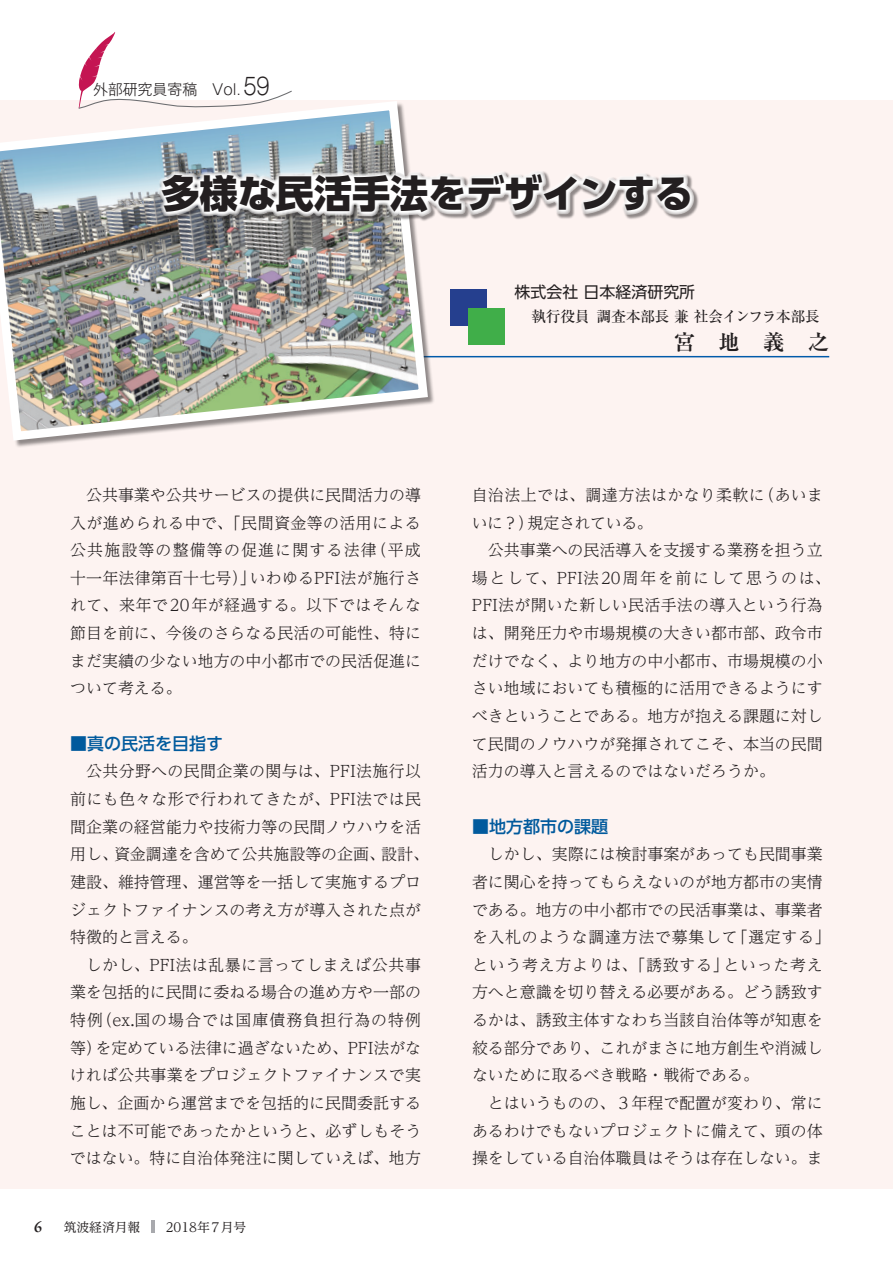
<style>
.page{position:relative;width:893px;height:1263px;background:#fff}
.page>*{position:absolute;margin:0;border:0;box-sizing:border-box;transform-origin:0 0}
.t1{font:800 38.25px "UD Shin Go Pro";letter-spacing:-.005em;color:#231f20}
.t2{font:500 16.95px "UD Shin Go Pro";color:#015a9d}
.t3{font:300 15.9px/27.6px "UD Reimin Pr 6 N";color:#231f20;text-align:justify}
.t4{font:300 15.9px/27.6px "UD Reimin Pr 6 N";letter-spacing:.02em;color:#231f20}
.t5{font:15.9px "UD Shin Go Pro";color:#231f20}
.t6{font:600 15.9px "Garamond Premr Pro";color:#231f20}
.t7{font:500 14.85px "Ryumin Pro";letter-spacing:-.03em;color:#231f20}
.t8{font:300 14.85px "Gothic MB101 Pr 6";color:#231f20}
.t9{font:12.75px "UD Reimin Pr 6 N";color:#231f20}
.s1{font-size:22.95px}
</style>
<div class="page">
<div style="left:0;top:100px;width:893px;height:1088px;background:#fdf3f1"></div>
<hr style="left:151px;top:1220px;width:4px;height:13px;background:#a8a9ad">
<hr style="left:391px;top:356px;width:438px;height:1px;background:#015aaa">
<svg style="left:78px;top:32px;width:214px;height:64px"></svg>
<img style="left:0;top:96px;width:433px;height:349px">
<div style="left:450px;top:289px;width:37px;height:37px;background:#253f8e"></div>
<div style="left:468px;top:308px;width:37px;height:37px;background:#40ae49"></div>
<div style="left:157px;top:170px;width:542px;height:51px;background:#231f20;opacity:.5"></div>
<svg style="left:156px;top:169px;width:540px;height:49px"></svg>
<p class="t8" style="left:93px;top:77px;width:178px">外部研究員寄稿　Vol. <span class="s1">59</span></p>
<h1 class="t1" style="left:162px;top:163px;width:533px">多様な民活手法をデザインする</h1>
<p class="t5" style="left:514px;top:279px;width:182px">株式会社 日本経済研究所</p>
<p class="t7" style="left:531px;top:305px;width:290px">執行役員調査本部長 兼 社会インフラ本部長</p>
<p class="t3" style="left:70px;top:480px;width:352px;text-indent:16px">公共事業や公共サービスの提供に民間活力の導入が進められる中で、「民間資金等の活用による公共施設等の整備等の促進に関する法律（平成十一年法律第百十七号）」いわゆるPFI法が施行されて、来年で20年が経過する。以下ではそんな節目を前に、今後のさらなる民活の可能性、特にまだ実績の少ない地方の中小都市での民活促進について考える。</p>
<p class="t2" style="left:70px;top:729px;width:155px">■真の民活を目指す</p>
<p class="t3" style="left:70px;top:757px;width:360px;text-align:left;text-indent:16px">公共分野への民間企業の関与は、PFI法施行以前にも色々な形で行われてきたが、PFI法では民間企業の経営能力や技術力等の民間ノウハウを活用し、資金調達を含めて公共施設等の企画、設計、建設、維持管理、運営等を一括して実施するプロジェクトファイナンスの考え方が導入された点が特徴的と言える。</p>
<p class="t3" style="left:70px;top:950px;width:353px;text-indent:16px">しかし、PFI法は乱暴に言ってしまえば公共事業を包括的に民間に委ねる場合の進め方や一部の特例（ex.国の場合では国庫債務負担行為の特例等）を定めている法律に過ぎないため、PFI法がなければ公共事業をプロジェクトファイナンスで実施し、企画から運営までを包括的に民間委託することは不可能であったかというと、必ずしもそうではない。特に自治体発注に関していえば、地方</p>
<p class="t6" style="left:34px;top:1217px;width:9px">6</p>
<p class="t9" style="left:64px;top:1216px;width:184px">筑波経済月報　　2018年 7月号</p>
<p class="t4" style="left:472px;top:480px;width:353px">自治法上では、調達方法はかなり柔軟に（あいまいに？）規定されている。</p>
<p class="t3" style="left:472px;top:536px;width:360px;text-align:left;text-indent:16px">公共事業への民活導入を支援する業務を担う立場として、PFI法20周年を前にして思うのは、<br>PFI法が開いた新しい民活手法の導入という行為は、開発圧力や市場規模の大きい都市部、政令市だけでなく、より地方の中小都市、市場規模の小さい地域においても積極的に活用できるようにすべきということである。地方が抱える課題に対して民間のノウハウが発揮されてこそ、本当の民間活力の導入と言えるのではないだろうか。</p>
<p class="t2" style="left:472px;top:812px;width:138px">■地方都市の課題</p>
<p class="t3" style="left:472px;top:840px;width:360px;text-align:left;text-indent:16px">しかし、実際には検討事案があっても民間事業者に関心を持ってもらえないのが地方都市の実情である。地方の中小都市での民活事業は、事業者を入札のような調達方法で募集して「選定する」という考え方よりは、「誘致する」といった考え方へと意識を切り替える必要がある。どう誘致するかは、誘致主体すなわち当該自治体等が知恵を絞る部分であり、これがまさに地方創生や消滅しないために取るべき戦略・戦術である。</p>
<p class="t3" style="left:472px;top:1088px;width:352px;text-indent:16px">とはいうものの、３年程で配置が変わり、常にあるわけでもないプロジェクトに備えて、頭の体操をしている自治体職員はそうは存在しない。ま</p>
</div>
